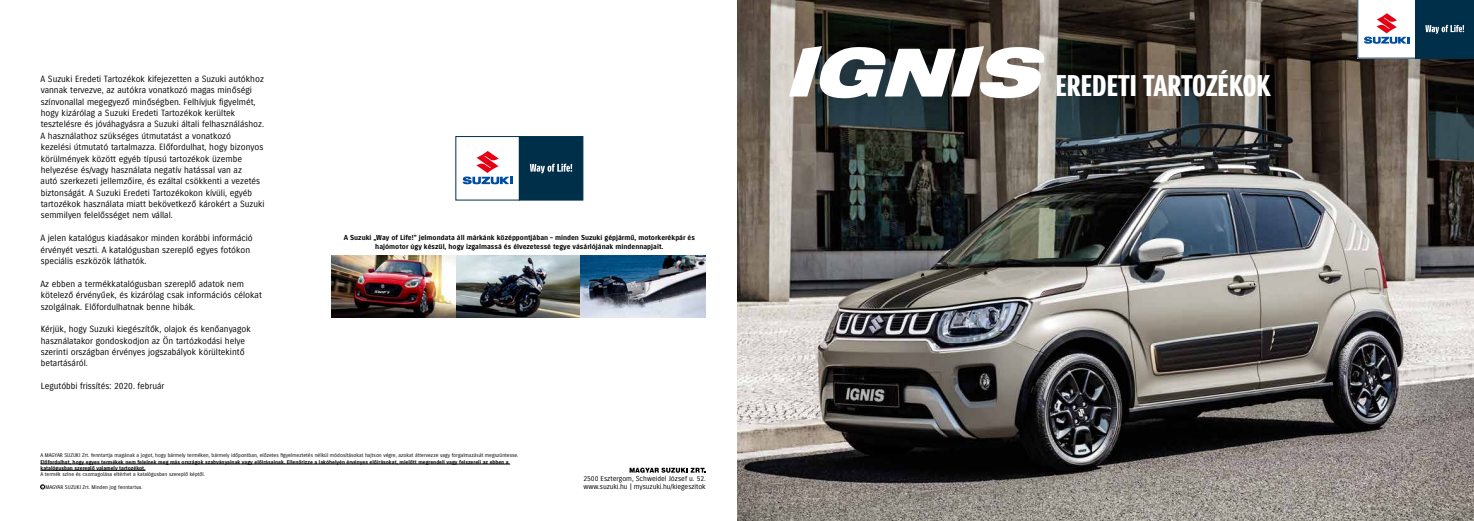
<style>
.page{position:relative;width:1474px;height:521px;background:#fff}
.page>*{position:absolute;margin:0;border:0;box-sizing:border-box;transform-origin:0 0}
.t1{font:29.05px "Suzuki PRO Headline";color:#fff}
.t2{font:8.75px/11.4px "Suzuki PRO Regular";color:#000}
.t3{font:7px/8.8px "Suzuki PRO Bold";color:#000;text-align:center}
.t4{font:7px/7.9px "Suzuki PRO Regular";letter-spacing:-.01em;color:#000}
.t5{font:5.25px "Suzuki PRO Regular";color:#000}
.t6{font:5.25px/6.3px "Suzuki PRO Bold";color:#000}
</style>
<div class="page">
<img style="left:737px;top:0;width:736px;height:521px">
<svg style="left:462px;top:151px;width:50px;height:33px"></svg>
<div style="left:519px;top:136px;width:64px;height:64px;background:#002f4a"></div>
<svg style="left:530px;top:164px;width:42px;height:9px"></svg>
<img style="left:332px;top:255px;width:373px;height:63px">
<svg style="left:1357px;top:0;width:116px;height:58px"></svg>
<svg style="left:789px;top:46px;width:256px;height:53px"></svg>
<svg style="left:629px;top:468px;width:76px;height:5px"></svg>
<hr style="left:40px;top:464px;width:470px;height:1px;background:#000">
<hr style="left:40px;top:470px;width:105px;height:1px;background:#000">
<svg style="left:40px;top:485px;width:5px;height:4px"></svg>
<p class="t2" style="left:40px;top:73px;width:226px">A Suzuki Eredeti Tartozékok kifejezetten a Suzuki autókhoz vannak tervezve, az autókra vonatkozó magas minőségi színvonallal megegyező minőségben. Felhívjuk figyelmét, hogy kizárólag a Suzuki Eredeti Tartozékok kerültek tesztelésre és jóváhagyásra a Suzuki általi felhasználáshoz.<br>A használathoz szükséges útmutatást a vonatkozó<br>kezelési útmutató tartalmazza. Előfordulhat, hogy bizonyos körülmények között egyéb típusú tartozékok üzembe helyezése és/vagy használata negatív hatással van az<br>autó szerkezeti jellemzőire, és ezáltal csökkenti a vezetés biztonságát. A Suzuki Eredeti Tartozékokon kívüli, egyéb tartozékok használata miatt bekövetkező károkért a Suzuki semmilyen felelősséget nem vállal.</p>
<p class="t2" style="left:40px;top:233px;width:214px">A jelen katalógus kiadásakor minden korábbi információ érvényét veszti. A katalógusban szereplő egyes fotókon speciális eszközök láthatók.</p>
<p class="t2" style="left:40px;top:278px;width:223px">Az ebben a termékkatalógusban szereplő adatok nem kötelező érvényűek, és kizárólag csak információs célokat szolgálnak. Előfordulhatnak benne hibák.</p>
<p class="t2" style="left:41px;top:324px;width:212px">Kérjük, hogy Suzuki kiegészítők, olajok és kenőanyagok használatakor gondoskodjon az Ön tartózkodási helye szerinti országban érvényes jogszabályok körültekintő betartásáról.</p>
<p class="t2" style="left:41px;top:380px;width:125px">Legutóbbi frissítés: 2020. február</p>
<p class="t3" style="left:344px;top:233px;width:353px">A Suzuki „Way of Life!” jelmondata áll márkánk középpontjában – minden Suzuki gépjármű, motorkerékpár és hajómotor úgy készül, hogy izgalmassá és élvezetessé tegye vásárlójának mindennapjait.</p>
<p class="t5" style="left:40px;top:452px;width:479px">A MAGYAR SUZUKI Zrt. fenntartja magának a jogot, hogy bármely terméken, bármely időpontban, előzetes figyelmeztetés nélkül módosításokat hajtson végre, azokat áttervezze vagy forgalmazását megszüntesse.</p>
<p class="t6" style="left:40px;top:459px;width:470px">Előfordulhat, hogy egyes termékek nem felelnek meg más országok szabványainak vagy előírásainak. Ellenőrizze a lakóhelyén érvényes előírásokat, mielőtt megrendeli vagy felszereli az ebben a katalógusban szereplő valamely tartozékot.</p>
<p class="t5" style="left:40px;top:471px;width:166px">A termék színe és csomagolása eltérhet a katalógusban szereplő képtől.</p>
<p class="t5" style="left:41px;top:484px;width:103px">c MAGYAR SUZUKI Zrt. Minden jog fenntartva.</p>
<p class="t4" style="left:583px;top:475px;width:124px">2500 Esztergom, Schweidel József u. 52. www.suzuki.hu | mysuzuki.hu/kiegeszitok</p>
<h1 class="t1" style="left:1055px;top:69px;width:217px">EREDETI TARTOZÉKOK</h1>
</div>
